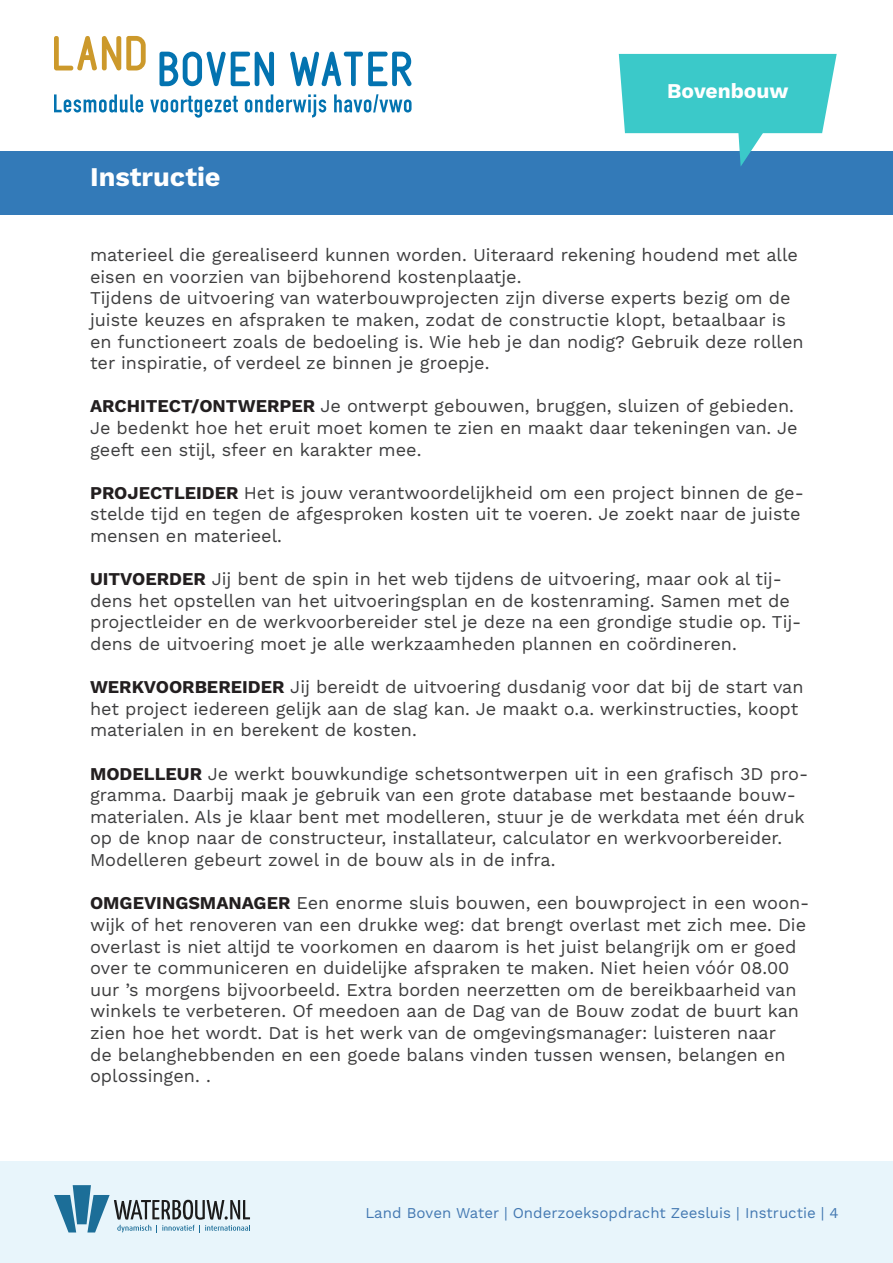
<style>
.page{position:relative;width:893px;height:1263px;background:#fff}
.page>*{position:absolute;margin:0;border:0;box-sizing:border-box;transform-origin:0 0}
.t1{font:700 27px "Work Sans";color:#fff}
.t2{font:700 21px "Work Sans";color:#fff}
.t3{font:18px/21.6px "Work Sans";color:#3e3e3f}
.t4{font:15px "Work Sans";color:#4479b2}
.s1{font-weight:700;color:#231f20}
</style>
<div class="page">
<div style="left:0;top:1161px;width:893px;height:102px;background:#e8f5fb"></div>
<svg style="left:54px;top:35px;width:92px;height:36px"></svg>
<svg style="left:159px;top:51px;width:115px;height:36px"></svg>
<svg style="left:290px;top:51px;width:122px;height:36px"></svg>
<svg style="left:54px;top:94px;width:89px;height:18px"></svg>
<svg style="left:150px;top:96px;width:88px;height:22px"></svg>
<svg style="left:245px;top:94px;width:81px;height:23px"></svg>
<svg style="left:334px;top:94px;width:78px;height:18px"></svg>
<div style="left:0;top:151px;width:893px;height:63px;background:#337ab8"></div>
<svg style="left:54px;top:1185px;width:196px;height:47px"></svg>
<svg style="left:619px;top:54px;width:218px;height:112px"></svg>
<h1 class="t1" style="left:90px;top:162px;width:132px">Instructie</h1>
<p class="t2" style="left:667px;top:79px;width:123px">Bovenbouw</p>
<p class="t3" style="left:90px;top:245px;width:709px">materieel die gerealiseerd kunnen worden. Uiteraard rekening houdend met alle eisen en voorzien van bijbehorend kostenplaatje.</p>
<p class="t3" style="left:90px;top:288px;width:715px">Tijdens de uitvoering van waterbouwprojecten zijn diverse experts bezig om de juiste keuzes en afspraken te maken, zodat de constructie klopt, betaalbaar is en functioneert zoals de bedoeling is. Wie heb je dan nodig? Gebruik deze rollen ter inspiratie, of verdeel ze binnen je groepje.</p>
<p class="t3" style="left:90px;top:396px;width:709px"><span class="s1">ARCHITECT/ONTWERPER</span> Je ontwerpt gebouwen, bruggen, sluizen of gebieden.<br>Je bedenkt hoe het eruit moet komen te zien en maakt daar tekeningen van. Je geeft een stijl, sfeer en karakter mee.</p>
<p class="t3" style="left:90px;top:483px;width:715px"><span class="s1">PROJECTLEIDER</span> Het is jouw verantwoordelijkheid om een project binnen de ge&shy;stelde tijd en tegen de afgesproken kosten uit te voeren. Je zoekt naar de juiste mensen en materieel.</p>
<p class="t3" style="left:90px;top:569px;width:713px"><span class="s1">UITVOERDER</span> Jij bent de spin in het web tijdens de uitvoering, maar ook al tij&shy;dens het opstellen van het uitvoeringsplan en de kostenraming. Samen met de projectleider en de werkvoorbereider stel je deze na een grondige studie op. Tij&shy;dens de uitvoering moet je alle werkzaamheden plannen en coördineren.</p>
<p class="t3" style="left:90px;top:677px;width:715px"><span class="s1">WERKVOORBEREIDER</span> Jij bereidt de uitvoering dusdanig voor dat bij de start van het project iedereen gelijk aan de slag kan. Je maakt o.a. werkinstructies, koopt materialen in en berekent de kosten.</p>
<p class="t3" style="left:90px;top:763px;width:720px"><span class="s1">MODELLEUR</span> Je werkt bouwkundige schetsontwerpen uit in een grafisch 3D pro&shy;gramma. Daarbij maak je gebruik van een grote database met bestaande bouw&shy;materialen. Als je klaar bent met modelleren, stuur je de werkdata met één druk op de knop naar de constructeur, installateur, calculator en werkvoorbereider.<br>Modelleren gebeurt zowel in de bouw als in de infra.</p>
<p class="t3" style="left:90px;top:893px;width:721px"><span class="s1">OMGEVINGSMANAGER</span> Een enorme sluis bouwen, een bouwproject in een woon&shy;wijk of het renoveren van een drukke weg: dat brengt overlast met zich mee. Die overlast is niet altijd te voorkomen en daarom is het juist belangrijk om er goed over te communiceren en duidelijke afspraken te maken. Niet heien vóór 08.00 uur ’s morgens bijvoorbeeld. Extra borden neerzetten om de bereikbaarheid van winkels te verbeteren. Of meedoen aan de Dag van de Bouw zodat de buurt kan zien hoe het wordt. Dat is het werk van de omgevingsmanager: luisteren naar<br>de belanghebbenden en een goede balans vinden tussen wensen, belangen en oplossingen. .</p>
<p class="t4" style="left:365px;top:1204px;width:475px">Land Boven Water | Onderzoeksopdracht Zeesluis | Instructie | 4</p>
</div>
